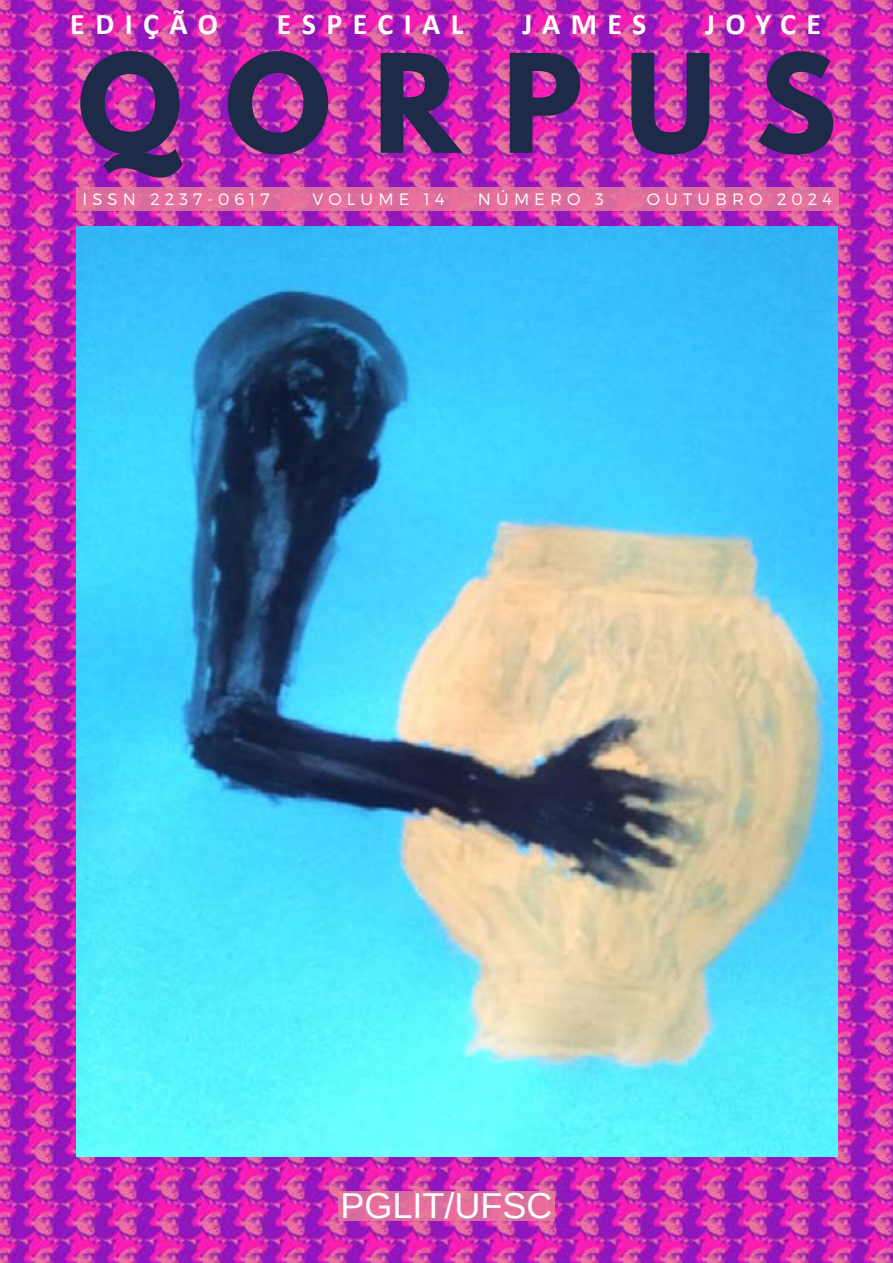
<style>
.page{position:relative;width:893px;height:1263px;background:#fff}
.page>*{position:absolute;margin:0;border:0;box-sizing:border-box;transform-origin:0 0}
.t1{font:700 121.05px "League Spartan";letter-spacing:.35em;color:#1d2b48}
.t2{font:36px "Arimo";color:#fff}
.t3{font:700 30px "Calibri";letter-spacing:.35em;color:#fff}
.t4{font:300 16.5px "Montserrat";letter-spacing:.31em;color:#fff}
</style>
<div class="page">
<img style="left:0;top:0;width:893px;height:1263px">
<img style="left:77px;top:226px;width:761px;height:930px">
<div style="left:77px;top:188px;width:762px;height:23px;background:linear-gradient(to right,#e26f9d,#e26f9d)"></div>
<div style="left:338px;top:1191px;width:217px;height:29px;background:linear-gradient(to right,#df6f9d,#e1709d)"></div>
<h3 class="t3" style="left:70px;top:3px;width:149px">EDIÇÃO</h3>
<h3 class="t3" style="left:277px;top:3px;width:188px">ESPECIAL</h3>
<h3 class="t3" style="left:522px;top:3px;width:126px">JAMES</h3>
<h3 class="t3" style="left:705px;top:3px;width:118px">JOYCE</h3>
<h1 class="t1" style="left:77px;top:9px;width:761px">QORPUS</h1>
<p class="t4" style="left:82px;top:189px;width:189px">ISSN 2237-0617</p>
<p class="t4" style="left:312px;top:189px;width:134px">VOLUME 14</p>
<p class="t4" style="left:478px;top:189px;width:127px">NÚMERO 3</p>
<p class="t4" style="left:647px;top:189px;width:187px">OUTUBRO 2024</p>
<h2 class="t2" style="left:340px;top:1183px;width:214px">PGLIT/UFSC</h2>
</div>
